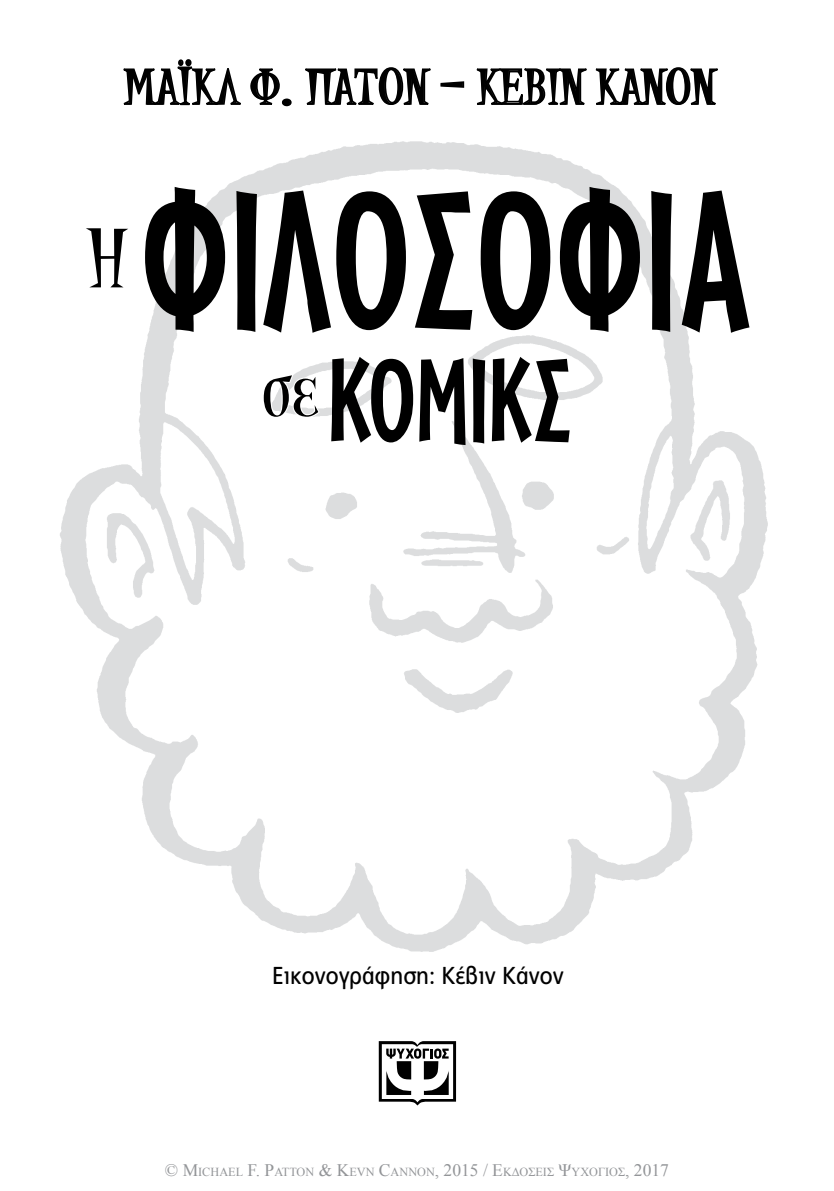
<style>
.page{position:relative;width:834px;height:1191px;background:#fff}
.page>*{position:absolute;margin:0;border:0;box-sizing:border-box;transform-origin:0 0}
.t1{font:700 205.1px "PF Manifesto";color:#000;scale:.83 1}
.t2{font:700 123.73px "PF Manifesto";color:#000;scale:.83 1}
.t3{font:84.52px "PF Jump Abnormal";color:#000}
.t4{font:64.58px "PF Jump Abnormal";color:#000}
.t5{font:49.35px "PF Jump Abnormal";color:#000}
.t6{font:24.5px "PF Index";color:#000}
.t7{font:12.25px "Times New Roman";color:#939598}
.s1{font-size:17.5px}
</style>
<div class="page">
<img style="left:60px;top:141px;width:708px;height:910px">
<svg style="left:378px;top:1041px;width:78px;height:64px"></svg>
<svg style="left:75px;top:225px;width:63px;height:65px"></svg>
<svg style="left:261px;top:369px;width:60px;height:50px"></svg>
<svg style="left:123px;top:59px;width:169px;height:48px"></svg>
<svg style="left:305px;top:67px;width:413px;height:38px"></svg>
<h3 class="t5" style="left:124px;top:59px;width:592px">ΜΑΪΚΛ Φ. ΠΑΤΟΝ – ΚΕΒΙΝ ΚΑΝΟΝ</h3>
<h3 class="t3" style="left:85px;top:210px;width:43px">Η</h3>
<h1 class="t1" style="left:140px;top:145px;width:741px">ΦΙΛΟΣΟΦΙΑ</h1>
<h2 class="t2" style="left:328px;top:331px;width:296px">KOMIKΣ</h2>
<h3 class="t4" style="left:261px;top:357px;width:59px">σε</h3>
<h3 class="t6" style="left:272px;top:961px;width:293px">Εικονογράφηση: Κέβιν Κάνον</h3>
<p class="t7" style="left:165px;top:1163px;width:505px"><span class="s1">© M</span>ICHAEL <span class="s1">F. P</span>ATTON <span class="s1">&amp; K</span>EVN <span class="s1">C</span>ANNON<span class="s1">, 2015 / Ε</span>ΚΔΟΣΕΙΣ <span class="s1">Ψ</span>ΥΧΟΓΙΟΣ<span class="s1">, 2017</span></p>
</div>
